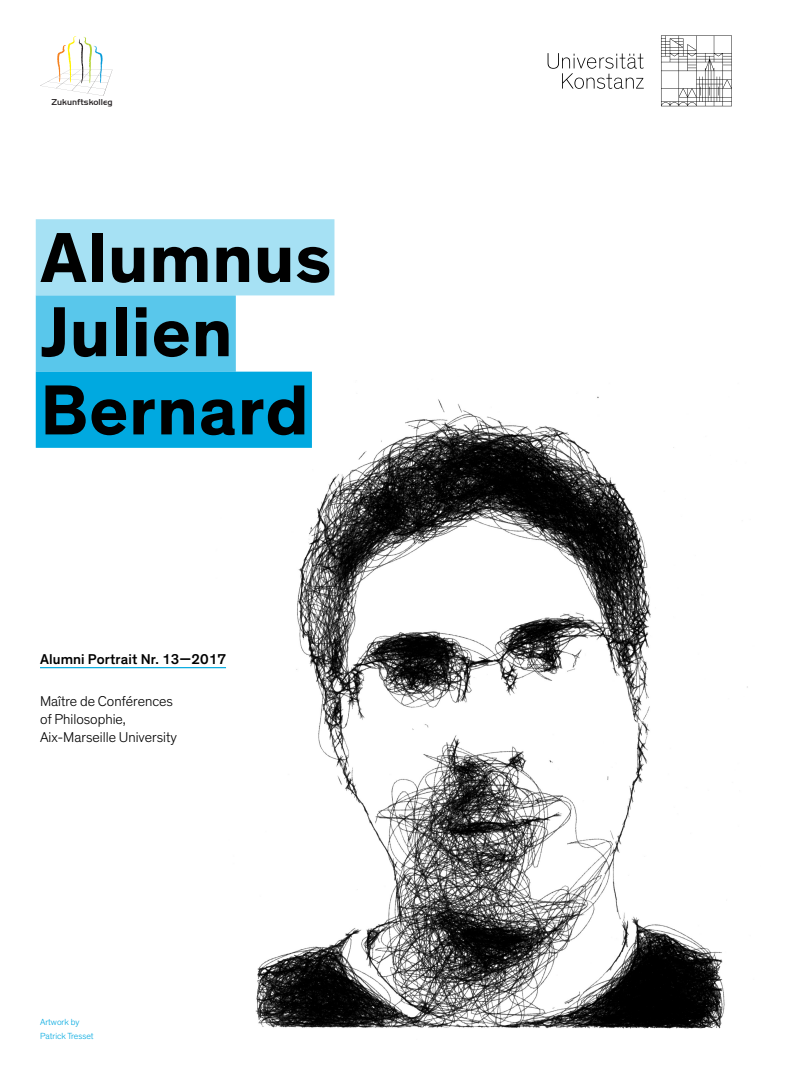
<style>
.page{position:relative;width:785px;height:1080px;background:#fff}
.page>*{position:absolute;margin:0;border:0;box-sizing:border-box;transform-origin:0 0}
.Headline_80{font:700 72px "Theinhardt";letter-spacing:.01em;color:#000}
.Subline_14_5_6_25_1z{font:300 14.5px/17.7px "Theinhardt";color:#000}
.Subline_14_5_6_25_1z-2{font:500 14.5px "Theinhardt";letter-spacing:.01em;color:#000}
.Fliesztext{font:300 9px/14.2px "Theinhardt";color:#00a9e0}
.t1{font:500 8.9px "Handel Gothic EFOP";color:#231f20}
</style>
<div class="page">
<img style="left:195px;top:371px;width:553px;height:658px">
<svg style="left:548px;top:53px;width:96px;height:36px"></svg>
<svg style="left:661px;top:35px;width:71px;height:71px"></svg>
<hr style="left:40px;top:667px;width:186px;height:1px;background:#00a9e0">
<svg style="left:40px;top:36px;width:72px;height:60px"></svg>
<div style="left:36px;top:219px;width:298px;height:76px;background:#a6e1f4"></div>
<div style="left:36px;top:295px;width:200px;height:77px;background:#59c7eb"></div>
<div style="left:36px;top:372px;width:276px;height:76px;background:#00a9e0"></div>
<p class="t1" style="left:51px;top:97px;width:63px">Zukunftskolleg</p>
<p class="Headline_80" style="left:40px;top:213px;width:292px">Alumnus</p>
<p class="Headline_80" style="left:40px;top:287px;width:194px">Julien</p>
<p class="Headline_80" style="left:40px;top:366px;width:270px">Bernard</p>
<p class="Subline_14_5_6_25_1z-2" style="left:40px;top:650px;width:188px">Alumni Portrait Nr. 13—2017</p>
<p class="Subline_14_5_6_25_1z" style="left:40px;top:693px;width:138px">Maître de Conférences of Philosophie,<br>Aix-Marseille University</p>
<p class="Fliesztext" style="left:40px;top:1015px;width:55px">Artwork by<br>Patrick Tresset</p>
</div>
